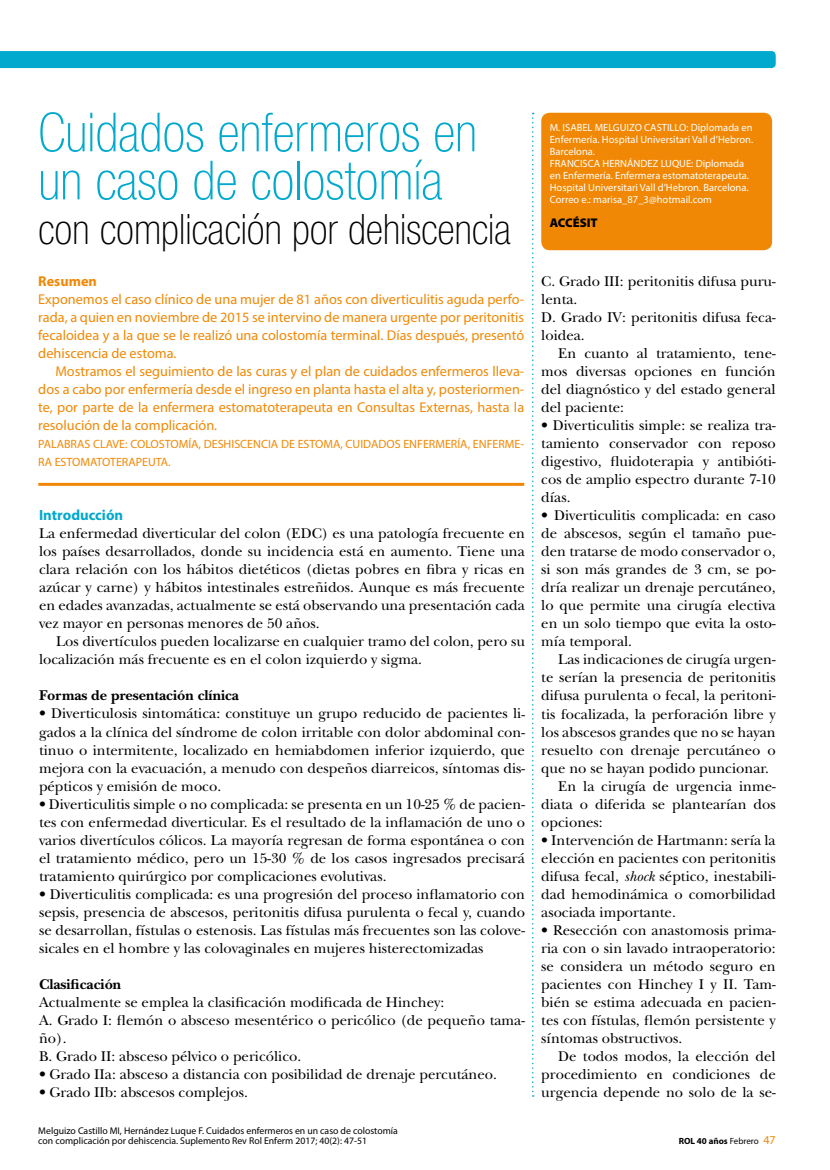
<style>
.page{position:relative;width:830px;height:1170px;background:#fff}
.page>*{position:absolute;margin:0;border:0;box-sizing:border-box;transform-origin:0 0}
.t1{font:100 condensed 54px/48px "Helvetica Neue LT Std";color:#00a9cd}
.t2{font:100 condensed 42px "Helvetica Neue LT Std";color:#000}
.t3{font:14.85px/18px "New Baskerville Std";color:#000;text-align:justify}
.t4{font:700 14.85px "New Baskerville Std";color:#000}
.t5{font:700 14.85px "Myriad Pro";color:#00a9cd}
.t6{font:14.25px/18px "Myriad Pro";color:#f18805;text-align:justify}
.t7{font:700 14.25px "Myriad Pro";color:#f18805}
.t8{font:900 12.6px "Myriad Pro";color:#000}
.t9{font:12px/18px "Myriad Pro";color:#f18805}
.t10{font:10.5px/12px "Myriad Pro";color:#fff}
.t11{font:9.75px/10.5px "Myriad Pro";color:#000}
.t12{font:700 9px "Myriad Pro";color:#000}
.s1{font-style:italic}
.s2{font-weight:400}
.s3{font-weight:400;font-size:12px;color:#f18805}
</style>
<div class="page">
<div style="left:0;top:51px;width:775px;height:17px;background:#00a9cd"></div>
<svg style="left:532px;top:113px;width:1px;height:983px"></svg>
<div style="left:541px;top:113px;width:230px;height:137px;background:#f18805;border-radius:9px"></div>
<hr style="left:38px;top:483px;width:486px;height:3px;background:#f18805">
<h1 class="t1" style="left:38px;top:108px;width:440px">Cuidados enfermeros en un caso de colostomía</h1>
<h2 class="t2" style="left:38px;top:206px;width:473px">con complicación por dehiscencia</h2>
<p class="t7" style="left:38px;top:272px;width:60px">Resumen</p>
<p class="t6" style="left:38px;top:290px;width:487px">Exponemos el caso clínico de una mujer de 81 años con diverticulitis aguda perfo&shy;rada, a quien en noviembre de 2015 se intervino de manera urgente por peritonitis fecaloidea y a la que se le realizó una colostomía terminal. Días después, presentó dehiscencia de estoma.</p>
<p class="t6" style="left:38px;top:362px;width:487px;text-indent:17px">Mostramos el seguimiento de las curas y el plan de cuidados enfermeros lleva&shy;dos a cabo por enfermería desde el ingreso en planta hasta el alta y, posteriormen&shy;te, por parte de la enfermera estomatoterapeuta en Consultas Externas, hasta la resolución de la complicación.</p>
<p class="t9" style="left:38px;top:435px;width:487px">PALABRAS CLAVE: COLOSTOMÍA, DESHISCENCIA DE ESTOMA, CUIDADOS ENFERMERÍA, ENFERME-<br>RA ESTOMATOTERAPEUTA.</p>
<p class="t5" style="left:39px;top:505px;width:86px">Introducción</p>
<p class="t3" style="left:39px;top:524px;width:487px">La enfermedad diverticular del colon (EDC) es una patología frecuente en los países desarrollados, donde su incidencia está en aumento. Tiene una clara relación con los hábitos dietéticos (dietas pobres en fibra y ricas en azúcar y carne) y hábitos intestinales estreñidos. Aunque es más frecuente en edades avanzadas, actualmente se está observando una presentación cada vez mayor en personas menores de 50 años.</p>
<p class="t3" style="left:39px;top:632px;width:487px;text-indent:17px">Los divertículos pueden localizarse en cualquier tramo del colon, pero su localización más frecuente es en el colon izquierdo y sigma.</p>
<p class="t4" style="left:39px;top:687px;width:201px">Formas de presentación clínica</p>
<p class="t3" style="left:39px;top:704px;width:487px">• Diverticulosis sintomática: constituye un grupo reducido de pacientes li&shy;gados a la clínica del síndrome de colon irritable con dolor abdominal con&shy;tinuo o intermitente, localizado en hemiabdomen inferior izquierdo, que mejora con la evacuación, a menudo con despeños diarreicos, síntomas dis&shy;pépticos y emisión de moco.</p>
<p class="t3" style="left:39px;top:794px;width:487px">• Diverticulitis simple o no complicada: se presenta en un 10-25 % de pacien&shy;tes con enfermedad diverticular. Es el resultado de la inflamación de uno o varios divertículos cólicos. La mayoría regresan de forma espontánea o con el tratamiento médico, pero un 15-30 % de los casos ingresados precisará tratamiento quirúrgico por complicaciones evolutivas.</p>
<p class="t3" style="left:39px;top:884px;width:487px">• Diverticulitis complicada: es una progresión del proceso inflamatorio con sepsis, presencia de abscesos, peritonitis difusa purulenta o fecal y, cuando se desarrollan, fístulas o estenosis. Las fístulas más frecuentes son las colove&shy;sicales en el hombre y las colovaginales en mujeres histerectomizadas</p>
<p class="t4" style="left:39px;top:975px;width:84px">Clasificación</p>
<p class="t3" style="left:39px;top:992px;width:487px;text-align:left">Actualmente se emplea la clasificación modificada de Hinchey:<br>A. Grado I: flemón o absceso mesentérico o pericólico (de pequeño tama&shy;ño).<br>B. Grado II: absceso pélvico o pericólico.</p>
<p class="t3" style="left:39px;top:1064px;width:459px">• Grado IIa: absceso a distancia con posibilidad de drenaje percutáneo.</p>
<p class="t3" style="left:39px;top:1082px;width:210px">• Grado IIb: abscesos complejos.</p>
<p class="t11" style="left:38px;top:1125px;width:361px">Melguizo Castillo MI, Hernández Luque F. Cuidados enfermeros en un caso de colostomía con complicación por dehiscencia. Suplemento Rev Rol Enferm 2017; 40(2): 47-51</p>
<p class="t10" style="left:549px;top:122px;width:205px">M. ISABEL MELGUIZO CASTILLO: Diplomada en Enfermería. Hospital Universitari Vall d’Hebron.<br>Barcelona.<br>FRANCISCA HERNÁNDEZ LUQUE: Diplomada en Enfermería. Enfermera estomatoterapeuta.<br>Hospital Universitari Vall d’Hebron. Barcelona.<br>Correo e.: marisa_87_3@hotmail.com</p>
<p class="t8" style="left:549px;top:216px;width:49px">ACCÉSIT</p>
<p class="t3" style="left:541px;top:272px;width:236px;text-align:left">C. Grado III: peritonitis difusa puru&shy;lenta.<br>D. Grado IV: peritonitis difusa feca&shy;loidea.</p>
<p class="t3" style="left:541px;top:344px;width:236px;text-indent:17px">En cuanto al tratamiento, tene&shy;mos diversas opciones en función del diagnóstico y del estado general del paciente:</p>
<p class="t3" style="left:541px;top:416px;width:236px">• Diverticulitis simple: se realiza tra&shy;tamiento conservador con reposo digestivo, fluidoterapia y antibióti&shy;cos de amplio espectro durante 7-10 días.</p>
<p class="t3" style="left:541px;top:506px;width:236px">• Diverticulitis complicada: en caso de abscesos, según el tamaño pue&shy;den tratarse de modo conservador o, si son más grandes de 3 cm, se po&shy;dría realizar un drenaje percutáneo, lo que permite una cirugía electiva en un solo tiempo que evita la osto&shy;mía temporal.</p>
<p class="t3" style="left:558px;top:650px;width:219px">Las indicaciones de cirugía urgen-</p>
<p class="t3" style="left:541px;top:668px;width:236px">te serían la presencia de peritonitis</p>
<p class="t3" style="left:541px;top:686px;width:236px">difusa purulenta o fecal, la peritoni-</p>
<p class="t3" style="left:541px;top:704px;width:236px">tis focalizada, la perforación libre y</p>
<p class="t3" style="left:541px;top:722px;width:236px">los abscesos grandes que no se hayan</p>
<p class="t3" style="left:541px;top:740px;width:236px">resuelto con drenaje percutáneo o</p>
<p class="t3" style="left:541px;top:758px;width:229px">que no se hayan podido puncionar.</p>
<p class="t3" style="left:558px;top:776px;width:219px">En la cirugía de urgencia inme-</p>
<p class="t3" style="left:541px;top:794px;width:236px">diata o diferida se plantearían dos</p>
<p class="t3" style="left:541px;top:812px;width:63px">opciones:</p>
<p class="t3" style="left:541px;top:830px;width:236px">• Intervención de Hartmann: sería la elección en pacientes con peritonitis difusa fecal, <span class="s1">shock</span> séptico, inestabili&shy;dad hemodinámica o comorbilidad asociada importante.</p>
<p class="t3" style="left:541px;top:920px;width:236px">• Resección con anastomosis prima&shy;ria con o sin lavado intraoperatorio: se considera un método seguro en pacientes con Hinchey I y II. Tam&shy;bién se estima adecuada en pacien&shy;tes con fístulas, flemón persistente y síntomas obstructivos.</p>
<p class="t3" style="left:541px;top:1046px;width:236px;text-indent:17px">De todos modos, la elección del procedimiento en condiciones de urgencia depende no solo de la se-</p>
<p class="t12" style="left:678px;top:1135px;width:98px">ROL 40 años <span class="s2">Febrero</span> <span class="s3">47</span></p>
</div>
